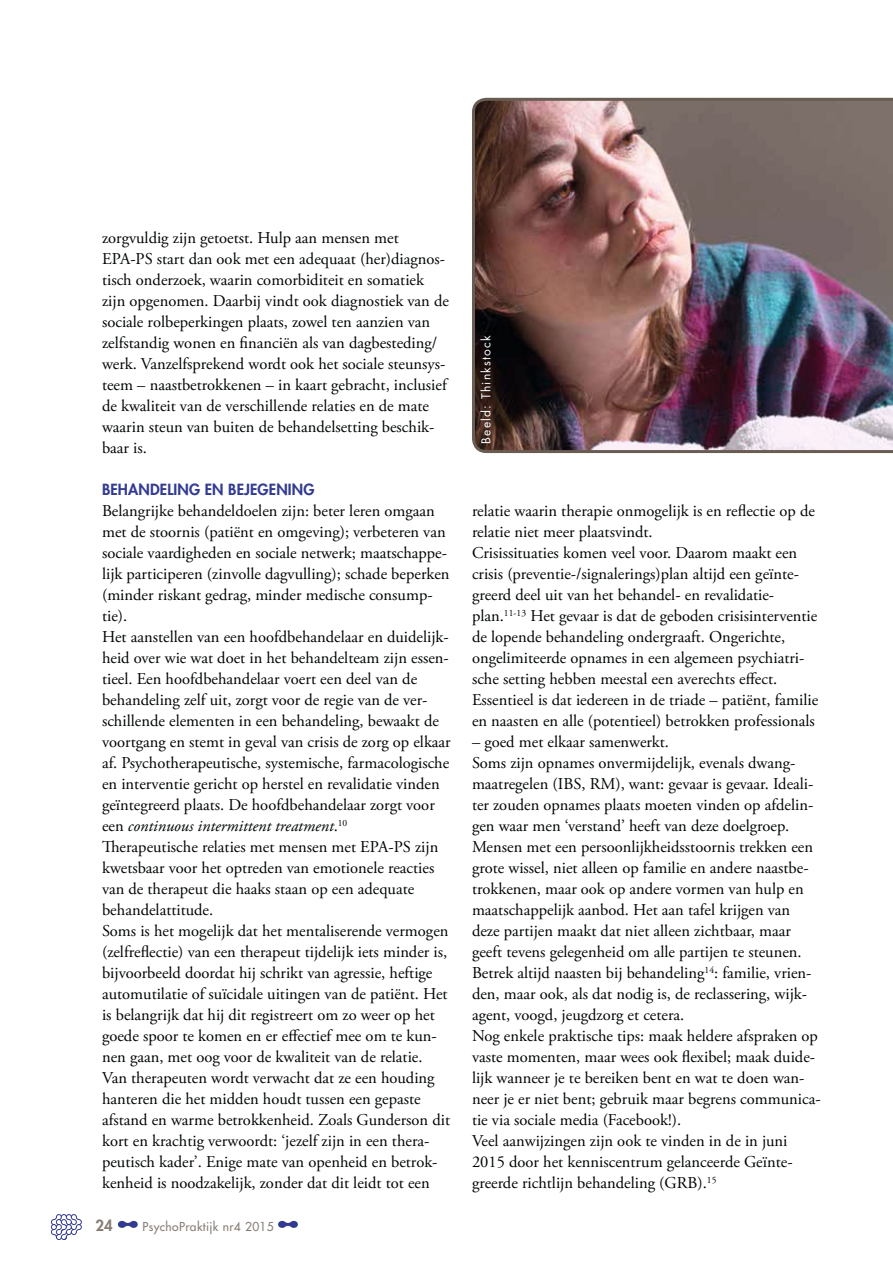
<style>
.page{position:relative;width:893px;height:1263px;background:#fff}
.page>*{position:absolute;margin:0;border:0;box-sizing:border-box;transform-origin:0 0}
.t1{font:16.5px/21px "Adobe Garamond Pro";color:#000404}
.t2{font:800 15px "Futura Std";letter-spacing:.01em;color:#333b91}
.t3{font:800 15px "Futura Std";color:#887d75}
.t4{font:500 12px "Futura Std";letter-spacing:.03em;color:#887d75}
.t5{font:12px "Futura Std";letter-spacing:.1em;color:#fff}
.s1{font-style:italic}
</style>
<div class="page">
<svg style="left:51px;top:1214px;width:31px;height:26px"></svg>
<svg style="left:118px;top:1220px;width:20px;height:8px"></svg>
<svg style="left:278px;top:1220px;width:20px;height:8px"></svg>
<img style="left:472px;top:97px;width:421px;height:357px">
<p class="t1" style="left:102px;top:229px;width:348px">zorgvuldig zijn getoetst. Hulp aan mensen met EPA-PS start dan ook met een adequaat (her)diagnos&shy;tisch onderzoek, waarin comorbiditeit en somatiek zijn opgenomen. Daarbij vindt ook diagnostiek van de sociale rolbeperkingen plaats, zowel ten aanzien van zelfstandig wonen en financiën als van dagbesteding/ werk. Vanzelfsprekend wordt ook het sociale steunsys&shy;teem – naastbetrokkenen – in kaart gebracht, inclusief de kwaliteit van de verschillende relaties en de mate waarin steun van buiten de behandelsetting beschik&shy;baar is.</p>
<p class="t2" style="left:102px;top:482px;width:214px">BEHANDELING EN BEJEGENING</p>
<p class="t1" style="left:102px;top:502px;width:350px">Belangrijke behandeldoelen zijn: beter leren omgaan met de stoornis (patiënt en omgeving); verbeteren van sociale vaardigheden en sociale netwerk; maatschappe&shy;lijk participeren (zinvolle dagvulling); schade beperken (minder riskant gedrag, minder medische consump&shy;tie).<br>Het aanstellen van een hoofdbehandelaar en duidelijk&shy;heid over wie wat doet in het behandelteam zijn essen&shy;tieel. Een hoofdbehandelaar voert een deel van de behandeling zelf uit, zorgt voor de regie van de ver&shy;schillende elementen in een behandeling, bewaakt de voortgang en stemt in geval van crisis de zorg op elkaar af. Psychotherapeutische, systemische, farmacologische en interventie gericht op herstel en revalidatie vinden geïntegreerd plaats. De hoofdbehandelaar zorgt voor een <span class="s1">continuous intermittent treatment</span>.<sup>10<br></sup>Therapeutische relaties met mensen met EPA-PS zijn kwetsbaar voor het optreden van emotionele reacties van de therapeut die haaks staan op een adequate behandelattitude.<br>Soms is het mogelijk dat het mentaliserende vermogen (zelfreflectie) van een therapeut tijdelijk iets minder is, bijvoorbeeld doordat hij schrikt van agressie, heftige automutilatie of suïcidale uitingen van de patiënt. Het is belangrijk dat hij dit registreert om zo weer op het goede spoor te komen en er effectief mee om te kun&shy;nen gaan, met oog voor de kwaliteit van de relatie.<br>Van therapeuten wordt verwacht dat ze een houding hanteren die het midden houdt tussen een gepaste afstand en warme betrokkenheid. Zoals Gunderson dit kort en krachtig verwoordt: ‘jezelf zijn in een thera&shy;peutisch kader’. Enige mate van openheid en betrok&shy;kenheid is noodzakelijk, zonder dat dit leidt tot een</p>
<p class="t1" style="left:472px;top:502px;width:348px">relatie waarin therapie onmogelijk is en reflectie op de relatie niet meer plaatsvindt.<br>Crisissituaties komen veel voor. Daarom maakt een crisis (preventie-/signalerings)plan altijd een geïnte&shy;greerd deel uit van het behandel- en revalidatie&shy;plan.<sup>11-13</sup> Het gevaar is dat de geboden crisisinterventie de lopende behandeling ondergraaft. Ongerichte, ongelimiteerde opnames in een algemeen psychiatri&shy;sche setting hebben meestal een averechts effect.<br>Essentieel is dat iedereen in de triade – patiënt, familie en naasten en alle (potentieel) betrokken professionals</p>
<p class="t5" style="left:480px;top:444px;width:110px;rotate:-90deg">Beeld: Thinkstock</p>
<p class="t1" style="left:472px;top:733px;width:350px">– goed met elkaar samenwerkt.<br>Soms zijn opnames onvermijdelijk, evenals dwang&shy;maatregelen (IBS, RM), want: gevaar is gevaar. Ideali&shy;ter zouden opnames plaats moeten vinden op afdelin&shy;gen waar men ‘verstand’ heeft van deze doelgroep.<br>Mensen met een persoonlijkheidsstoornis trekken een grote wissel, niet alleen op familie en andere naastbe&shy;trokkenen, maar ook op andere vormen van hulp en maatschappelijk aanbod. Het aan tafel krijgen van deze partijen maakt dat niet alleen zichtbaar, maar geeft tevens gelegenheid om alle partijen te steunen.<br>Betrek altijd naasten bij behandeling<sup>14</sup>: familie, vrien&shy;den, maar ook, als dat nodig is, de reclassering, wijk&shy;agent, voogd, jeugdzorg et cetera.<br>Nog enkele praktische tips: maak heldere afspraken op vaste momenten, maar wees ook flexibel; maak duide&shy;lijk wanneer je te bereiken bent en wat te doen wan&shy;neer je er niet bent; gebruik maar begrens communica&shy;tie via sociale media (Facebook!).<br>Veel aanwijzingen zijn ook te vinden in de in juni 2015 door het kenniscentrum gelanceerde Geïnte&shy;greerde richtlijn behandeling (GRB).<sup>15</sup></p>
<p class="t3" style="left:95px;top:1218px;width:19px">24</p>
<p class="t4" style="left:143px;top:1219px;width:133px">PsychoPraktijk nr4 2015</p>
</div>
